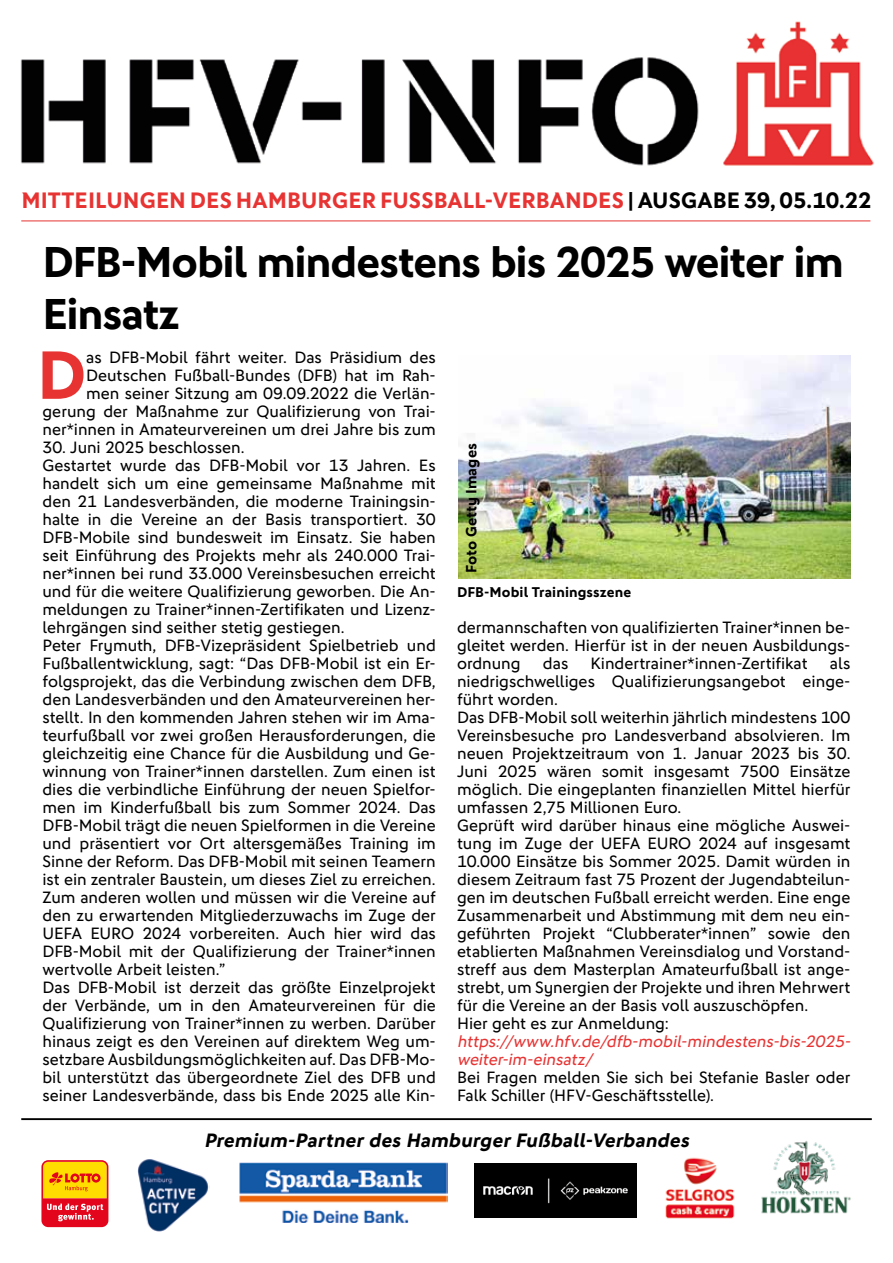
<style>
.page{position:relative;width:893px;height:1263px;background:#fff}
.page>*{position:absolute;margin:0;border:0;box-sizing:border-box;transform-origin:0 0}
.t1{font:700 68.7px "DFB Sans";color:#e73433}
.t2{font:700 43.5px/52.2px "DFB Sans";letter-spacing:-.03em;color:#000}
.t3{font:700 22.5px "DFB Sans";letter-spacing:.005em;color:#e73433}
.t4{font:italic 700 19.5px "DFB Sans";color:#000}
.t5{font:16.5px/18px "DFB Sans";color:#000}
.t6{font:italic 16.5px/18px "DFB Sans";color:#e73433}
.t7{font:700 15px "DFB Sans";color:#000}
.t8{font:700 14.25px "DFB Sans";letter-spacing:.005em;color:#000}
.s1{color:#000}
</style>
<div class="page">
<hr style="left:21px;top:1118px;width:851px;height:2px;background:#000">
<img style="left:20px;top:21px;width:854px;height:145px">
<hr style="left:21px;top:221px;width:849px;height:1px;background:#e73433">
<svg style="left:41px;top:1160px;width:67px;height:67px;background:#f17922"></svg>
<img style="left:761px;top:1141px;width:90px;height:73px">
<img style="left:137px;top:1159px;width:73px;height:73px">
<img style="left:239px;top:1162px;width:209px;height:61px">
<img style="left:474px;top:1163px;width:162px;height:54px">
<img style="left:665px;top:1157px;width:70px;height:62px">
<img style="left:459px;top:355px;width:391px;height:224px">
<h3 class="t3" style="left:21px;top:186px;width:852px">MITTEILUNGEN DES HAMBURGER FUSSBALL-VERBANDES <span class="s1">| AUSGABE 39, 05.10.22</span></h3>
<h2 class="t2" style="left:43px;top:235px;width:803px">DFB-Mobil mindestens bis 2025 weiter im<br>Einsatz</h2>
<h1 class="t1" style="left:37px;top:334px;width:51px">D</h1>
<p class="t5" style="left:43px;top:348px;width:395px;text-align:right">as DFB-Mobil fährt weiter. Das Präsidium des Deutschen Fußball-Bundes (DFB) hat im Rah-<br>men seiner Sitzung am 09.09.2022 die Verlän&shy;gerung der Maßnahme zur Qualifizierung von Trai&shy;ner*innen in Amateurvereinen um drei Jahre bis zum</p>
<p class="t5" style="left:43px;top:438px;width:395px">30. Juni 2025 beschlossen.<br>Gestartet wurde das DFB-Mobil vor 13 Jahren. Es handelt sich um eine gemeinsame Maßnahme mit den 21 Landesverbänden, die moderne Trainingsin&shy;halte in die Vereine an der Basis transportiert. 30<br>DFB-Mobile sind bundesweit im Einsatz. Sie haben seit Einführung des Projekts mehr als 240.000 Trai&shy;ner*innen bei rund 33.000 Vereinsbesuchen erreicht und für die weitere Qualifizierung geworben. Die An&shy;meldungen zu Trainer*innen-Zertifikaten und Lizenz&shy;lehrgängen sind seither stetig gestiegen.<br>Peter Frymuth, DFB-Vizepräsident Spielbetrieb und Fußballentwicklung, sagt: “Das DFB-Mobil ist ein Er&shy;folgsprojekt, das die Verbindung zwischen dem DFB, den Landesverbänden und den Amateurvereinen her&shy;stellt. In den kommenden Jahren stehen wir im Ama&shy;teurfußball vor zwei großen Herausforderungen, die gleichzeitig eine Chance für die Ausbildung und Ge&shy;winnung von Trainer*innen darstellen. Zum einen ist dies die verbindliche Einführung der neuen Spielfor&shy;men im Kinderfußball bis zum Sommer 2024. Das DFB-Mobil trägt die neuen Spielformen in die Vereine und präsentiert vor Ort altersgemäßes Training im Sinne der Reform. Das DFB-Mobil mit seinen Teamern ist ein zentraler Baustein, um dieses Ziel zu erreichen.<br>Zum anderen wollen und müssen wir die Vereine auf den zu erwartenden Mitgliederzuwachs im Zuge der UEFA EURO 2024 vorbereiten. Auch hier wird das DFB-Mobil mit der Qualifizierung der Trainer*innen wertvolle Arbeit leisten.”<br>Das DFB-Mobil ist derzeit das größte Einzelprojekt der Verbände, um in den Amateurvereinen für die Qualifizierung von Trainer*innen zu werben. Darüber hinaus zeigt es den Vereinen auf direktem Weg um&shy;setzbare Ausbildungsmöglichkeiten auf. Das DFB-Mo&shy;bil unterstützt das übergeordnete Ziel des DFB und seiner Landesverbände, dass bis Ende 2025 alle Kin-</p>
<p class="t7" style="left:462px;top:573px;width:131px;rotate:-90deg">Foto Getty Images</p>
<p class="t8" style="left:457px;top:583px;width:176px">DFB-Mobil Trainingsszene</p>
<p class="t5" style="left:457px;top:618px;width:395px;text-align:justify">dermannschaften von qualifizierten Trainer*innen be&shy;gleitet werden. Hierfür ist in der neuen Ausbildungs&shy;ordnung</p>
<p class="t5" style="left:543px;top:654px;width:27px">das</p>
<p class="t5" style="left:591px;top:654px;width:218px">Kindertrainer*innen-Zertifikat</p>
<p class="t5" style="left:457px;top:654px;width:395px;text-indent:373px">als niedrigschwelliges Qualifizierungsangebot einge&shy;führt worden.<br>Das DFB-Mobil soll weiterhin jährlich mindestens 100<br>Vereinsbesuche pro Landesverband absolvieren. Im neuen Projektzeitraum von 1. Januar 2023 bis 30.<br>Juni 2025 wären somit insgesamt 7500 Einsätze möglich. Die eingeplanten finanziellen Mittel hierfür umfassen 2,75 Millionen Euro.<br>Geprüft wird darüber hinaus eine mögliche Auswei&shy;tung im Zuge der UEFA EURO 2024 auf insgesamt 10.000 Einsätze bis Sommer 2025. Damit würden in diesem Zeitraum fast 75 Prozent der Jugendabteilun&shy;gen im deutschen Fußball erreicht werden. Eine enge Zusammenarbeit und Abstimmung mit dem neu ein&shy;geführten Projekt “Clubberater*innen” sowie den etablierten Maßnahmen Vereinsdialog und Vorstand&shy;streff aus dem Masterplan Amateurfußball ist ange&shy;strebt, um Synergien der Projekte und ihren Mehrwert für die Vereine an der Basis voll auszuschöpfen.<br>Hier geht es zur Anmeldung:</p>
<p class="t6" style="left:457px;top:1032px;width:398px">https://www.hfv.de/dfb-mobil-mindestens-bis-2025- weiter-im-einsatz/</p>
<p class="t5" style="left:457px;top:1068px;width:395px">Bei Fragen melden Sie sich bei Stefanie Basler oder<br>Falk Schiller (HFV-Geschäftsstelle).</p>
<p class="t4" style="left:204px;top:1128px;width:490px">Premium-Partner des Hamburger Fußball-Verbandes</p>
</div>
